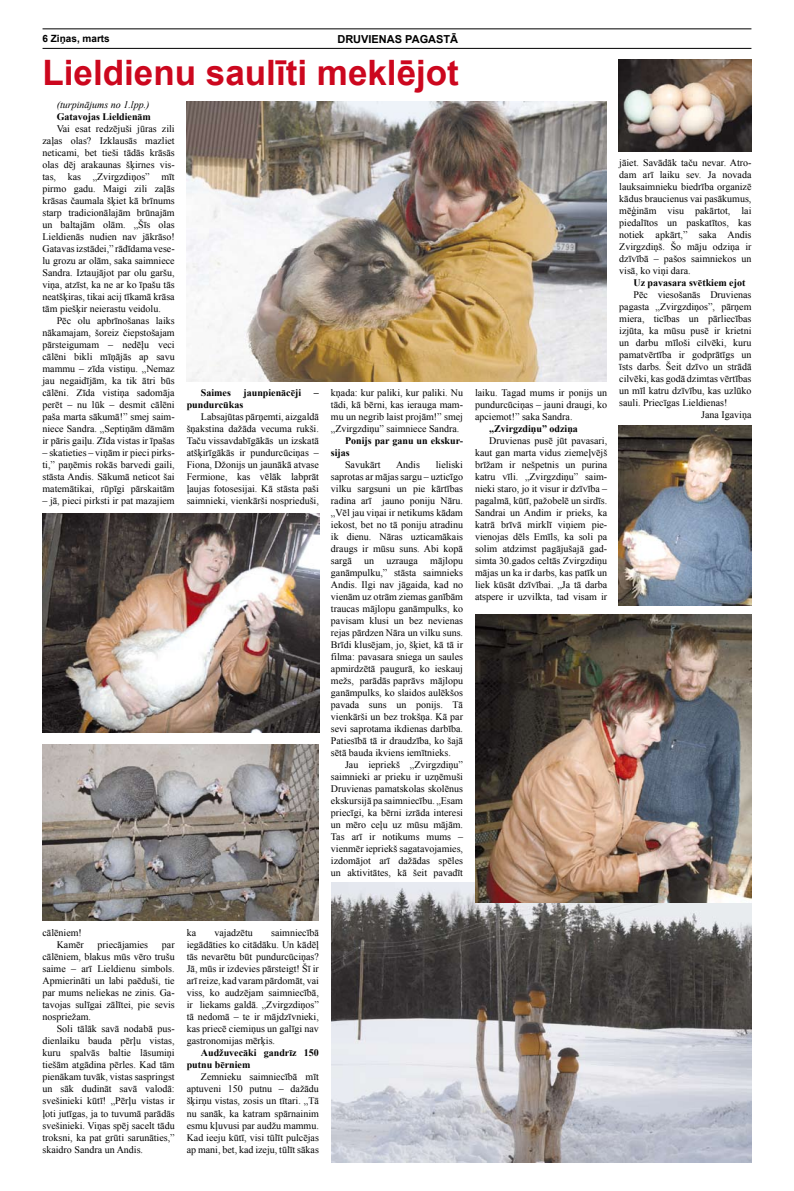
<style>
.page{position:relative;width:794px;height:1191px;background:#fff}
.page>*{position:absolute;margin:0;border:0;box-sizing:border-box;transform-origin:0 0}
.t1{font:700 35px "Arial";color:#cc071e}
.t2{font:700 11px "Arial";color:#000}
.t3{font:10px/12px "Times New Roman";color:#000;text-align:justify}
.t4{font:700 10px/12px "Times New Roman";color:#000}
.t5{font:italic 10px "Times New Roman";color:#000}
.t6{font:700 10px "Arial";color:#000}
</style>
<div class="page">
<hr style="left:43px;top:28px;width:708px;height:1px;background:#000">
<hr style="left:43px;top:48px;width:708px;height:1px;background:#000">
<img style="left:187px;top:101px;width:419px;height:280px">
<img style="left:42px;top:744px;width:277px;height:176px">
<img style="left:618px;top:425px;width:133px;height:180px">
<img style="left:43px;top:513px;width:276px;height:220px">
<img style="left:618px;top:59px;width:133px;height:92px">
<img style="left:332px;top:882px;width:419px;height:280px">
<img style="left:475px;top:614px;width:276px;height:288px">
<p class="t6" style="left:43px;top:32px;width:69px">6 Ziņas, marts</p>
<p class="t2" style="left:337px;top:32px;width:122px">DRUVIENAS PAGASTĀ</p>
<h1 class="t1" style="left:43px;top:49px;width:418px">Lieldienu saulīti meklējot</h1>
<p class="t5" style="left:57px;top:97px;width:94px">(turpinājums no 1.lpp.)</p>
<p class="t4" style="left:57px;top:110px;width:96px">Gatavojas Lieldienām</p>
<p class="t3" style="left:43px;top:122px;width:134px;text-indent:14px">Vai esat redzējuši jūras zili zaļas olas? Izklausās mazliet neticami, bet tieši tādās krāsās olas dēj arakaunas šķirnes vis&shy;tas, kas „Zvirgzdiņos” mīt pirmo gadu. Maigi zili zaļās krāsas čaumala šķiet kā brīnums starp tradicionālajām brūnajām un baltajām olām. „Šīs olas Lieldienās nudien nav jākrāso!<br>Gatavas izstādei,” rādīdama vese&shy;lu grozu ar olām, saka saimniece Sandra. Iztaujājot par olu garšu, viņa, atzīst, ka ne ar ko īpašu tās neatšķiras, tikai acij tīkamā krāsa tām piešķir neierastu veidolu.</p>
<p class="t3" style="left:43px;top:314px;width:134px;text-indent:14px">Pēc olu apbrīnošanas laiks nākamajam, šoreiz čiepstošajam pārsteigumam – nedēļu veci cālēni bikli mīņājās ap savu mammu – zīda vistiņu. „Nemaz jau negaidījām, ka tik ātri būs cālēni. Zīda vistiņa sadomāja perēt – nu lūk – desmit cālēni paša marta sākumā!” smej saim&shy;niece Sandra. „Septiņām dāmām ir pāris gaiļu. Zīda vistas ir īpašas</p>
<p class="t3" style="left:43px;top:446px;width:134px">– skatieties – viņām ir pieci pirks&shy;ti,” paņēmis rokās barvedi gaili, stāsta Andis. Sākumā neticot šai matemātikai, rūpīgi pārskaitām</p>
<p class="t3" style="left:43px;top:494px;width:134px">– jā, pieci pirksti ir pat mazajiem</p>
<p class="t4" style="left:201px;top:386px;width:31px">Saimes</p>
<p class="t4" style="left:243px;top:386px;width:59px">jaunpienācēji</p>
<p class="t4" style="left:314px;top:386px;width:6px">–</p>
<p class="t4" style="left:187px;top:398px;width:58px">pundurcūkas</p>
<p class="t3" style="left:187px;top:410px;width:134px;text-indent:14px">Labsajūtas pārņemti, aizgaldā šņakstina dažāda vecuma rukši.<br>Taču vissavdabīgākās un izskatā atšķirīgākās ir pundurcūciņas – Fiona, Džonijs un jaunākā atvase Fermione, kas vēlāk labprāt ļaujas fotosesijai. Kā stāsta paši saimnieki, vienkārši nosprieduši,</p>
<p class="t3" style="left:331px;top:386px;width:134px">kņada: kur paliki, kur paliki. Nu tādi, kā bērni, kas ierauga mam&shy;mu un negrib laist projām!” smej „Zvirgzdiņu” saimniece Sandra.</p>
<p class="t4" style="left:331px;top:434px;width:134px;text-indent:14px">Ponijs par ganu un ekskur&shy;sijas</p>
<p class="t3" style="left:345px;top:458px;width:37px">Savukārt</p>
<p class="t3" style="left:396px;top:458px;width:25px">Andis</p>
<p class="t3" style="left:331px;top:458px;width:134px;text-indent:105px">lieliski saprotas ar mājas sargu – uzticīgo vilku sargsuni un pie kārtības radina arī jauno poniju Nāru. „Vēl jau viņai ir netikums kādam iekost, bet no tā poniju atradinu ik dienu. Nāras uzticamākais draugs ir mūsu suns. Abi kopā sargā un uzrauga mājlopu ganāmpulku,” stāsta saimnieks Andis. Ilgi nav jāgaida, kad no vienām uz otrām ziemas ganībām traucas mājlopu ganāmpulks, ko pavisam klusi un bez nevienas rejas pārdzen Nāra un vilku suns.<br>Brīdi klusējam, jo, šķiet, kā tā ir filma: pavasara sniega un saules apmirdzētā paugurā, ko ieskauj mežs, parādās paprāvs mājlopu ganāmpulks, ko slaidos aulēkšos pavada suns un ponijs. Tā vienkārši un bez trokšņa. Kā par sevi saprotama ikdienas darbība.<br>Patiesībā tā ir draudzība, ko šajā sētā bauda ikviens iemītnieks.</p>
<p class="t3" style="left:331px;top:758px;width:134px;text-indent:14px">Jau iepriekš „Zvirgzdiņu” saimnieki ar prieku ir uzņēmuši Druvienas pamatskolas skolēnus ekskursijā pa saimniecību. „Esam priecīgi, ka bērni izrāda interesi un mēro ceļu uz mūsu mājām.<br>Tas arī ir notikums mums – vienmēr iepriekš sagatavojamies, izdomājot arī dažādas spēles un aktivitātes, kā šeit pavadīt</p>
<p class="t3" style="left:475px;top:386px;width:134px">laiku. Tagad mums ir ponijs un pundurcūciņas – jauni draugi, ko apciemot!” saka Sandra.</p>
<p class="t4" style="left:489px;top:422px;width:90px">„Zvirgzdiņu” odziņa</p>
<p class="t3" style="left:475px;top:434px;width:134px;text-indent:14px">Druvienas pusē jūt pavasari, kaut gan marta vidus ziemeļvējš brīžam ir nešpetnis un purina katru vīli. „Zvirgzdiņu” saim&shy;nieki staro, jo it visur ir dzīvība – pagalmā, kūtī, pažobelē un sirdīs.<br>Sandrai un Andim ir prieks, ka katrā brīvā mirklī viņiem pie&shy;vienojas dēls Emīls, ka soli pa solim atdzimst pagājušajā gad&shy;simta 30.gados celtās Zvirgzdiņu mājas un ka ir darbs, kas patīk un liek kūsāt dzīvībai. „Ja tā darba atspere ir uzvilkta, tad visam ir</p>
<p class="t3" style="left:619px;top:156px;width:134px">jāiet. Savādāk taču nevar. Atro&shy;dam arī laiku sev. Ja novada lauksaimnieku biedrība organizē kādus braucienus vai pasākumus, mēģinām visu pakārtot, lai piedalītos un paskatītos, kas notiek apkārt,” saka Andis Zvirgzdiņš. Šo māju odziņa ir dzīvībā – pašos saimniekos un visā, ko viņi dara.</p>
<p class="t4" style="left:633px;top:276px;width:113px">Uz pavasara svētkiem ejot</p>
<p class="t3" style="left:633px;top:288px;width:119px">Pēc viesošanās Druvienas</p>
<p class="t3" style="left:619px;top:300px;width:134px">pagasta „Zvirgzdiņos”, pārņem</p>
<p class="t3" style="left:619px;top:312px;width:134px">miera, ticības un pārliecības</p>
<p class="t3" style="left:619px;top:324px;width:134px">izjūta, ka mūsu pusē ir krietni</p>
<p class="t3" style="left:619px;top:336px;width:134px">un darbu mīloši cilvēki, kuru</p>
<p class="t3" style="left:619px;top:348px;width:134px">pamatvērtība ir godprātīgs un</p>
<p class="t3" style="left:619px;top:360px;width:134px">īsts darbs. Šeit dzīvo un strādā</p>
<p class="t3" style="left:619px;top:372px;width:134px">cilvēki, kas godā dzimtas vērtības</p>
<p class="t3" style="left:619px;top:384px;width:134px">un mīl katru dzīvību, kas uzlūko</p>
<p class="t3" style="left:619px;top:396px;width:110px">sauli. Priecīgas Lieldienas!</p>
<p class="t3" style="left:701px;top:408px;width:52px">Jana Igaviņa</p>
<p class="t3" style="left:43px;top:927px;width:43px;text-align:right">cālēniem!<br>Kamēr</p>
<p class="t3" style="left:98px;top:939px;width:52px">priecājamies</p>
<p class="t3" style="left:43px;top:939px;width:134px;text-indent:119px">par cālēniem, blakus mūs vēro trušu saime – arī Lieldienu simbols.<br>Apmierināti un labi paēduši, tie par mums neliekas ne zinis. Ga&shy;tavojas sulīgai zālītei, pie sevis nospriežam.</p>
<p class="t3" style="left:43px;top:1023px;width:134px;text-indent:14px">Soli tālāk savā nodabā pus&shy;dienlaiku bauda pērļu vistas, kuru spalvās baltie lāsumiņi tiešām atgādina pērles. Kad tām pienākam tuvāk, vistas saspringst un sāk dudināt savā valodā: svešinieki kūtī! „Pērļu vistas ir ļoti jutīgas, ja to tuvumā parādās svešinieki. Viņas spēj sacelt tādu troksni, ka pat grūti sarunāties,” skaidro Sandra un Andis.</p>
<p class="t3" style="left:187px;top:927px;width:11px">ka</p>
<p class="t3" style="left:214px;top:927px;width:40px">vajadzētu</p>
<p class="t3" style="left:187px;top:927px;width:134px;text-indent:84px">saimniecībā iegādāties ko citādāku. Un kādēļ tās nevarētu būt pundurcūciņas?<br>Jā, mūs ir izdevies pārsteigt! Šī ir arī reize, kad varam pārdomāt, vai viss, ko audzējam saimniecībā, ir liekams galdā. „Zvirgzdiņos” tā nedomā – te ir mājdzīvnieki, kas priecē ciemiņus un galīgi nav gastronomijas mērķis.</p>
<p class="t4" style="left:187px;top:1046px;width:134px;text-indent:14px">Audžuvecāki gandrīz 150 putnu bērniem</p>
<p class="t3" style="left:187px;top:1071px;width:134px;text-indent:14px">Zemnieku saimniecībā mīt aptuveni 150 putnu – dažādu šķirņu vistas, zosis un tītari. „Tā nu sanāk, ka katram spārnainim esmu kļuvusi par audžu mammu.<br>Kad ieeju kūtī, visi tūlīt pulcējas ap mani, bet, kad izeju, tūlīt sākas</p>
</div>
